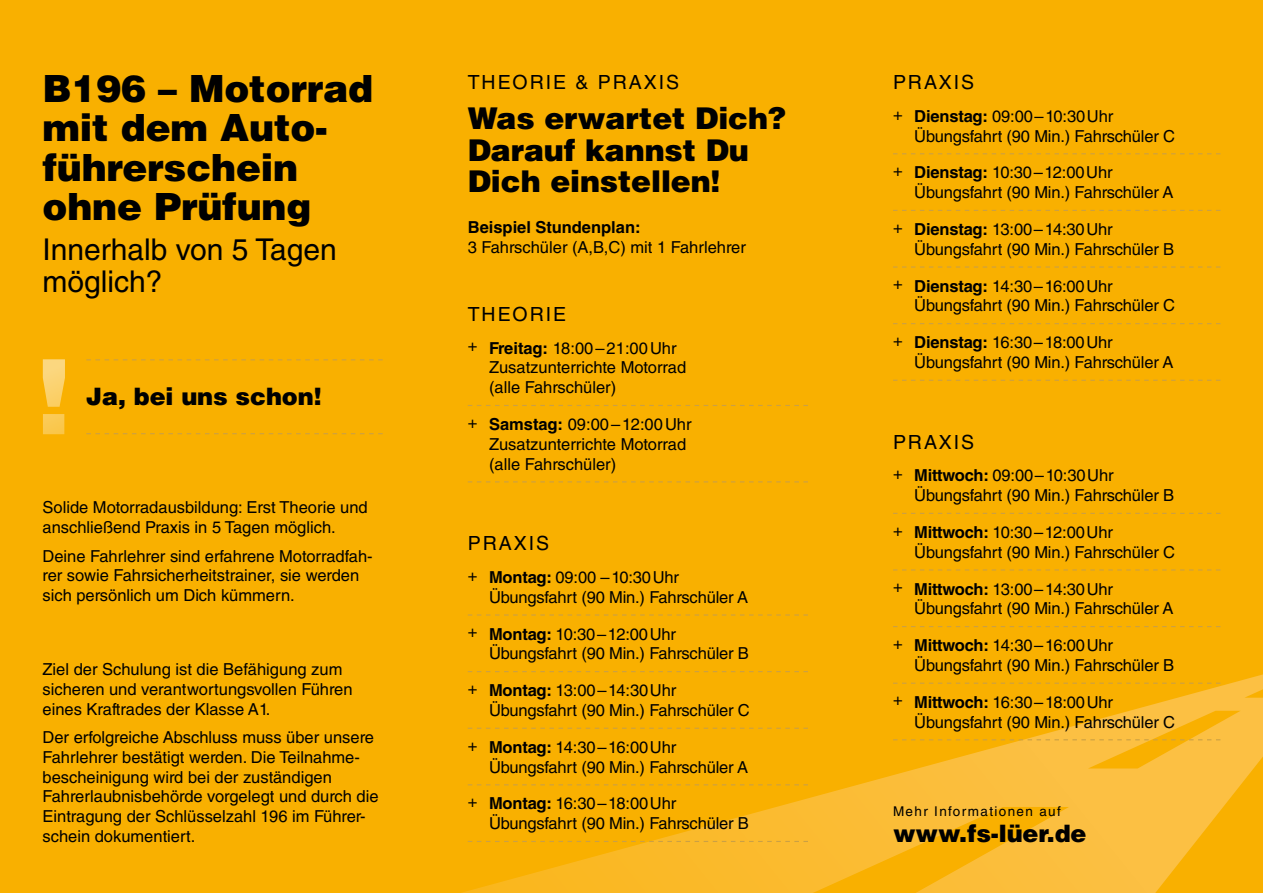
<style>
.page{position:relative;width:1263px;height:893px;background:#f9b000}
.page>*{position:absolute;margin:0;border:0;box-sizing:border-box;transform-origin:0 0}
.t1{font:900 104.1px "Helvetica LT Std";color:#fff}
.t2{font:900 37.5px/39.3px "Helvetica LT Std";letter-spacing:-.005em;color:#000}
.t3{font:900 30px/31.5px "Helvetica LT Std";letter-spacing:-.005em;color:#000}
.t4{font:30px/31.5px "Helvetica LT Std";color:#000}
.t5{font:900 24px "Helvetica LT Std";letter-spacing:-.005em;color:#000}
.t6{font:19.5px "Helvetica LT Std";letter-spacing:.1em;color:#000}
.t7{font:16.5px/19.8px "Helvetica LT Std";letter-spacing:-.01em;color:#000}
.t8{font:700 16.5px "Helvetica LT Std";color:#000}
.t9{font:13.5px "Helvetica LT Std";letter-spacing:.1em;color:#000}
.s1{font-weight:700}
</style>
<div class="page">
<svg style="left:462px;top:671px;width:801px;height:222px"></svg>
<svg style="left:468px;top:405px;width:340px;height:1px"></svg>
<svg style="left:468px;top:481px;width:340px;height:1px"></svg>
<svg style="left:468px;top:614px;width:340px;height:2px"></svg>
<svg style="left:468px;top:671px;width:340px;height:1px"></svg>
<svg style="left:468px;top:728px;width:340px;height:1px"></svg>
<svg style="left:468px;top:784px;width:340px;height:1px"></svg>
<svg style="left:468px;top:841px;width:340px;height:1px"></svg>
<svg style="left:893px;top:153px;width:327px;height:1px"></svg>
<svg style="left:893px;top:210px;width:327px;height:1px"></svg>
<svg style="left:893px;top:266px;width:327px;height:2px"></svg>
<svg style="left:893px;top:323px;width:327px;height:1px"></svg>
<svg style="left:893px;top:380px;width:327px;height:1px"></svg>
<svg style="left:893px;top:513px;width:327px;height:1px"></svg>
<svg style="left:893px;top:569px;width:327px;height:1px"></svg>
<svg style="left:893px;top:626px;width:327px;height:1px"></svg>
<svg style="left:893px;top:683px;width:327px;height:1px"></svg>
<svg style="left:893px;top:739px;width:327px;height:1px"></svg>
<svg style="left:86px;top:359px;width:297px;height:1px"></svg>
<svg style="left:86px;top:433px;width:297px;height:1px"></svg>
<h2 class="t2" style="left:43px;top:68px;width:332px">B196 – Motorrad mit dem Auto&shy;führerschein ohne Prüfung</h2>
<h3 class="t4" style="left:43px;top:234px;width:296px">Innerhalb von 5 Tagen möglich?</h3>
<h1 class="t1" style="left:37px;top:329px;width:36px">!</h1>
<h3 class="t5" style="left:86px;top:380px;width:237px">Ja, bei uns schon!</h3>
<p class="t7" style="left:43px;top:498px;width:327px">Solide Motorradausbildung: Erst Theorie und anschließend Praxis in 5 Tagen möglich.</p>
<p class="t7" style="left:43px;top:546px;width:332px">Deine Fahrlehrer sind erfahrene Motorradfah&shy;rer sowie Fahrsicherheitstrainer, sie werden sich persönlich um Dich kümmern.</p>
<p class="t7" style="left:43px;top:659px;width:312px">Ziel der Schulung ist die Befähigung zum sicheren und verantwortungsvollen Führen eines Kraftrades der Klasse A1.</p>
<p class="t7" style="left:43px;top:727px;width:338px">Der erfolgreiche Abschluss muss über unsere Fahrlehrer bestätigt werden. Die Teilnahme&shy;bescheinigung wird bei der zuständigen Fahrerlaubnisbehörde vorgelegt und durch die Eintragung der Schlüsselzahl 196 im Führer&shy;schein dokumentiert.</p>
<p class="t6" style="left:468px;top:71px;width:213px">THEORIE &amp; PRAXIS</p>
<h3 class="t3" style="left:468px;top:102px;width:320px">Was erwartet Dich?<br>Darauf kannst Du<br>Dich einstellen!</h3>
<p class="t8" style="left:468px;top:217px;width:174px">Beispiel Stundenplan:</p>
<p class="t7" style="left:468px;top:237px;width:280px">3 Fahrschüler (A,B,C) mit 1 Fahrlehrer</p>
<p class="t6" style="left:468px;top:303px;width:100px">THEORIE</p>
<p class="t7" style="left:489px;top:338px;width:199px;text-indent:-21px">+ <span class="s1">Freitag:</span> 18:00–21:00Uhr<br>Zusatzunterrichte Motorrad (alle Fahrschüler)</p>
<p class="t7" style="left:489px;top:414px;width:204px;text-indent:-21px">+ <span class="s1">Samstag:</span> 09:00–12:00Uhr<br>Zusatzunterrichte Motorrad (alle Fahrschüler)</p>
<p class="t6" style="left:468px;top:532px;width:83px">PRAXIS</p>
<p class="t7" style="left:489px;top:567px;width:261px;text-indent:-21px">+ <span class="s1">Montag:</span> 09:00 –10:30Uhr<br>Übungsfahrt (90 Min.) Fahrschüler A</p>
<p class="t7" style="left:489px;top:624px;width:261px;text-indent:-21px">+ <span class="s1">Montag:</span> 10:30–12:00Uhr<br>Übungsfahrt (90 Min.) Fahrschüler B</p>
<p class="t7" style="left:489px;top:680px;width:262px;text-indent:-21px">+ <span class="s1">Montag:</span> 13:00–14:30Uhr<br>Übungsfahrt (90 Min.) Fahrschüler C</p>
<p class="t7" style="left:489px;top:737px;width:261px;text-indent:-21px">+ <span class="s1">Montag:</span> 14:30–16:00Uhr<br>Übungsfahrt (90 Min.) Fahrschüler A</p>
<p class="t7" style="left:489px;top:794px;width:261px;text-indent:-21px">+ <span class="s1">Montag:</span> 16:30–18:00Uhr<br>Übungsfahrt (90 Min.) Fahrschüler B</p>
<p class="t6" style="left:893px;top:71px;width:83px">PRAXIS</p>
<p class="t7" style="left:914px;top:106px;width:262px;text-indent:-21px">+ <span class="s1">Dienstag:</span> 09:00–10:30Uhr<br>Übungsfahrt (90 Min.) Fahrschüler C</p>
<p class="t7" style="left:914px;top:163px;width:261px;text-indent:-21px">+ <span class="s1">Dienstag:</span> 10:30–12:00Uhr<br>Übungsfahrt (90 Min.) Fahrschüler A</p>
<p class="t7" style="left:914px;top:219px;width:261px;text-indent:-21px">+ <span class="s1">Dienstag:</span> 13:00–14:30Uhr<br>Übungsfahrt (90 Min.) Fahrschüler B</p>
<p class="t7" style="left:914px;top:276px;width:262px;text-indent:-21px">+ <span class="s1">Dienstag:</span> 14:30–16:00Uhr<br>Übungsfahrt (90 Min.) Fahrschüler C</p>
<p class="t7" style="left:914px;top:332px;width:261px;text-indent:-21px">+ <span class="s1">Dienstag:</span> 16:30–18:00Uhr<br>Übungsfahrt (90 Min.) Fahrschüler A</p>
<p class="t6" style="left:893px;top:431px;width:83px">PRAXIS</p>
<p class="t7" style="left:914px;top:466px;width:261px;text-indent:-21px">+ <span class="s1">Mittwoch:</span> 09:00–10:30Uhr<br>Übungsfahrt (90 Min.) Fahrschüler B</p>
<p class="t7" style="left:914px;top:522px;width:262px;text-indent:-21px">+ <span class="s1">Mittwoch:</span> 10:30–12:00Uhr<br>Übungsfahrt (90 Min.) Fahrschüler C</p>
<p class="t7" style="left:914px;top:579px;width:261px;text-indent:-21px">+ <span class="s1">Mittwoch:</span> 13:00–14:30Uhr<br>Übungsfahrt (90 Min.) Fahrschüler A</p>
<p class="t7" style="left:914px;top:635px;width:261px;text-indent:-21px">+ <span class="s1">Mittwoch:</span> 14:30–16:00Uhr<br>Übungsfahrt (90 Min.) Fahrschüler B</p>
<p class="t7" style="left:914px;top:692px;width:262px;text-indent:-21px">+ <span class="s1">Mittwoch:</span> 16:30–18:00Uhr<br>Übungsfahrt (90 Min.) Fahrschüler C</p>
<p class="t9" style="left:893px;top:803px;width:169px">Mehr Informationen auf</p>
<h3 class="t5" style="left:893px;top:818px;width:195px">www.fs-lüer.de</h3>
</div>
